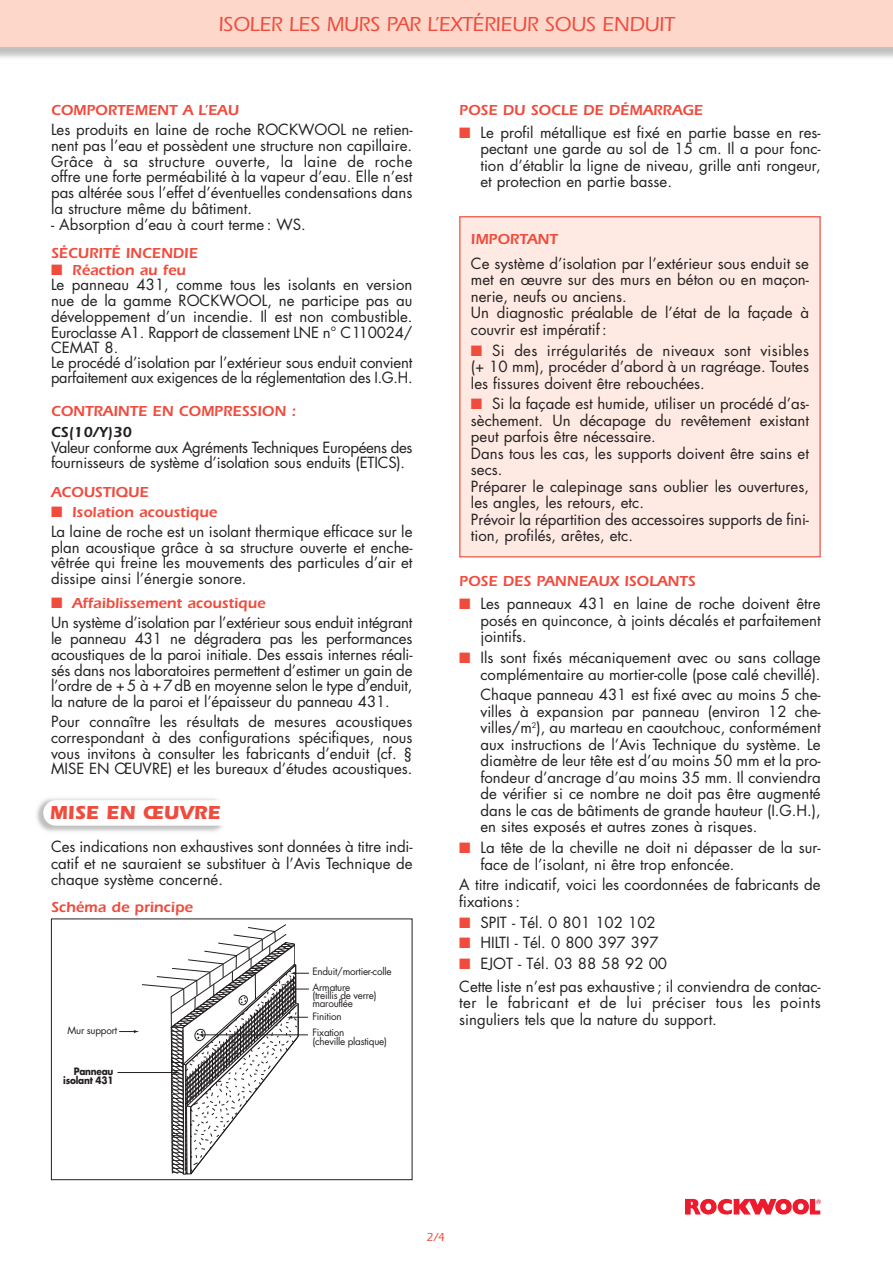
<style>
.page{position:relative;width:893px;height:1263px;background:#fff}
.page>*{position:absolute;margin:0;border:0;box-sizing:border-box;transform-origin:0 0}
.t1{font:500 21px "Itc Eras";letter-spacing:-.01em;color:#f04c3e}
.t2{font:700 19.5px "Itc Eras";color:#f04c3e}
.t3{font:15px/16.5px "Futura";color:#231f20;text-align:justify}
.t4{font:600 15px "Itc Eras";color:#f04c3e}
.t5{font:15px/15.8px "Futura";letter-spacing:-.02em;color:#231f20}
.t6{font:15px/16.5px "Futura";letter-spacing:.025em;color:#231f20}
.t7{font:600 15px "Itc Eras";color:#231f20}
.t8{font:500 12px "Itc Eras";color:#f04c3e}
.t9{font:9.9px/8.2px "Futura";letter-spacing:-.025em;color:#231f20}
.t10{font:700 9.9px/9.1px "Futura";letter-spacing:-.025em;color:#231f20;text-align:right;scale:.9 1}
.s1{color:#f04c3e}
</style>
<div class="page">
<div style="left:0;top:0;width:893px;height:47px;background:#fdd8ca"></div>
<div style="left:460px;top:217px;width:359px;height:339px;background:#feeae2"></div>
<div style="left:459px;top:216px;width:362px;height:341px;border:1px solid #f04c3e"></div>
<svg style="left:685px;top:1199px;width:136px;height:15px"></svg>
<img style="left:36px;top:798px;width:186px;height:34px">
<div style="left:43px;top:800px;width:213px;height:26px;background:#fff;border-radius:13px"></div>
<hr style="left:118px;top:1072px;width:57px;height:1px;background:#231f20">
<svg style="left:119px;top:924px;width:190px;height:251px"></svg>
<div style="left:51px;top:918px;width:361px;height:262px;border:1px solid #231f20"></div>
<h1 class="t1" style="left:218px;top:17px;width:458px">ISOLER LES MURS PAR L’EXTÉRIEUR SOUS ENDUIT</h1>
<p class="t4" style="left:51px;top:105px;width:189px">COMPORTEMENT A L’EAU</p>
<p class="t3" style="left:51px;top:123px;width:363px;line-height:15.8px">Les produits en laine de roche ROCKWOOL ne retien&shy;nent pas l’eau et possèdent une structure non capillaire.<br>Grâce à sa structure ouverte, la laine de roche offre une forte perméabilité à la vapeur d’eau. Elle n’est pas altérée sous l’effet d’éventuelles condensations dans la structure même du bâtiment.</p>
<p class="t3" style="left:51px;top:217px;width:256px">- Absorption d’eau à court terme: WS.</p>
<p class="t4" style="left:51px;top:248px;width:148px">SÉCURITÉ INCENDIE</p>
<p class="t4" style="left:51px;top:265px;width:137px">■ Réaction au feu</p>
<p class="t3" style="left:51px;top:278px;width:363px;line-height:15.5px;text-align:left">Le panneau 431, comme tous les isolants en version nue de la gamme ROCKWOOL, ne participe pas au développement d’un incendie. Il est non combustible.<br>Euroclasse A1. Rapport de classement LNE n° C110024/ CEMAT 8.<br>Le procédé d’isolation par l’extérieur sous enduit convient parfaitement aux exigences de la réglementation des I.G.H.</p>
<p class="t4" style="left:51px;top:406px;width:247px">CONTRAINTE EN COMPRESSION :</p>
<p class="t7" style="left:51px;top:427px;width:83px">CS(10/Y)30</p>
<p class="t5" style="left:51px;top:440px;width:363px">Valeur conforme aux Agréments Techniques Européens des fournisseurs de système d’isolation sous enduits (ETICS).</p>
<p class="t4" style="left:51px;top:487px;width:99px">ACOUSTIQUE</p>
<p class="t4" style="left:51px;top:507px;width:168px">■ Isolation acoustique</p>
<p class="t3" style="left:51px;top:525px;width:363px;line-height:15.8px">La laine de roche est un isolant thermique efficace sur le plan acoustique grâce à sa structure ouverte et enche&shy;vêtrée qui freine les mouvements des particules d’air et dissipe ainsi l’énergie sonore.</p>
<p class="t4" style="left:51px;top:598px;width:216px">■ Affaiblissement acoustique</p>
<p class="t3" style="left:51px;top:616px;width:363px;line-height:15.8px">Un système d’isolation par l’extérieur sous enduit intégrant le panneau 431 ne dégradera pas les performances acoustiques de la paroi initiale. Des essais internes réali&shy;sés dans nos laboratoires permettent d’estimer un gain de l’ordre de +5 à +7dB en moyenne selon le type d’enduit, la nature de la paroi et l’épaisseur du panneau 431.</p>
<p class="t3" style="left:51px;top:715px;width:363px;line-height:15.8px">Pour connaître les résultats de mesures acoustiques correspondant à des configurations spécifiques, nous vous invitons à consulter les fabricants d’enduit (cf. § MISE EN ŒUVRE) et les bureaux d’études acoustiques.</p>
<h2 class="t2" style="left:50px;top:806px;width:172px">MISE EN ŒUVRE</h2>
<p class="t3" style="left:51px;top:840px;width:363px">Ces indications non exhaustives sont données à titre indi&shy;catif et ne sauraient se substituer à l’Avis Technique de chaque système concerné.</p>
<p class="t4" style="left:51px;top:901px;width:143px">Schéma de principe</p>
<p class="t9" style="left:68px;top:1027px;width:51px">Mur support</p>
<p class="t10" style="left:63px;top:1067px;width:57px">Panneau isolant 431</p>
<p class="t9" style="left:312px;top:967px;width:81px">Enduit/mortier-colle</p>
<p class="t9" style="left:312px;top:984px;width:66px">Armature (treillis de verre) marouflée</p>
<p class="t9" style="left:312px;top:1008px;width:33px;line-height:16.8px">Finition<br>Fixation</p>
<p class="t9" style="left:312px;top:1038px;width:76px">(cheville plastique)</p>
<p class="t4" style="left:459px;top:105px;width:245px">POSE DU SOCLE DE DÉMARRAGE</p>
<p class="t3" style="left:480px;top:125px;width:342px;text-indent:-21px"><span class="s1">■</span> Le profil métallique est fixé en partie basse en res&shy;pectant une garde au sol de 15 cm. Il a pour fonc&shy;tion d’établir la ligne de niveau, grille anti rongeur, et protection en partie basse.</p>
<p class="t4" style="left:471px;top:234px;width:88px">IMPORTANT</p>
<p class="t3" style="left:471px;top:256px;width:340px;text-align:left">Ce système d’isolation par l’extérieur sous enduit se met en œuvre sur des murs en béton ou en maçon&shy;nerie, neufs ou anciens.<br>Un diagnostic préalable de l’état de la façade à couvrir est impératif :</p>
<p class="t3" style="left:471px;top:343px;width:340px"><span class="s1">■</span> Si des irrégularités de niveaux sont visibles (+ 10 mm), procéder d’abord à un ragréage. Toutes les fissures doivent être rebouchées.</p>
<p class="t3" style="left:471px;top:397px;width:340px;text-align:left"><span class="s1">■</span> Si la façade est humide, utiliser un procédé d’as&shy;sèchement. Un décapage du revêtement existant peut parfois être nécessaire.<br>Dans tous les cas, les supports doivent être sains et secs.<br>Préparer le calepinage sans oublier les ouvertures, les angles, les retours, etc.<br>Prévoir la répartition des accessoires supports de fini&shy;tion, profilés, arêtes, etc.</p>
<p class="t4" style="left:459px;top:576px;width:238px">POSE DES PANNEAUX ISOLANTS</p>
<p class="t3" style="left:480px;top:597px;width:342px;text-indent:-21px"><span class="s1">■</span> Les panneaux 431 en laine de roche doivent être posés en quinconce, à joints décalés et parfaitement jointifs.</p>
<p class="t3" style="left:459px;top:650px;width:363px;text-align:right"><span class="s1">■</span> Ils sont fixés mécaniquement avec ou sans collage complémentaire au mortier-colle (pose calé chevillé).</p>
<p class="t3" style="left:480px;top:688px;width:342px">Chaque panneau 431 est fixé avec au moins 5 che&shy;villes à expansion par panneau (environ 12 che&shy;villes/m<sup>2</sup>), au marteau en caoutchouc, conformément aux instructions de l’Avis Technique du système. Le diamètre de leur tête est d’au moins 50 mm et la pro&shy;fondeur d’ancrage d’au moins 35 mm. Il conviendra de vérifier si ce nombre ne doit pas être augmenté dans le cas de bâtiments de grande hauteur (I.G.H.), en sites exposés et autres zones à risques.</p>
<p class="t3" style="left:480px;top:840px;width:342px;text-indent:-21px"><span class="s1">■</span> La tête de la cheville ne doit ni dépasser de la sur&shy;face de l’isolant, ni être trop enfoncée.</p>
<p class="t3" style="left:459px;top:878px;width:363px">A titre indicatif, voici les coordonnées de fabricants de fixations :</p>
<p class="t3" style="left:459px;top:915px;width:198px"><span class="s1">■</span> SPIT - Tél. 0 801 102 102</p>
<p class="t3" style="left:459px;top:936px;width:201px"><span class="s1">■</span> HILTI - Tél. 0 800 397 397</p>
<p class="t3" style="left:459px;top:953px;width:363px;line-height:23px"><span class="s1">■</span> EJOT - Tél. 03 88 58 92 00<br>Cette liste n’est pas exhaustive; il conviendra de contac-</p>
<p class="t6" style="left:459px;top:996px;width:363px">ter le fabricant et de lui préciser tous les points singuliers tels que la nature du support.</p>
<p class="t8" style="left:426px;top:1233px;width:20px">2/4</p>
</div>
